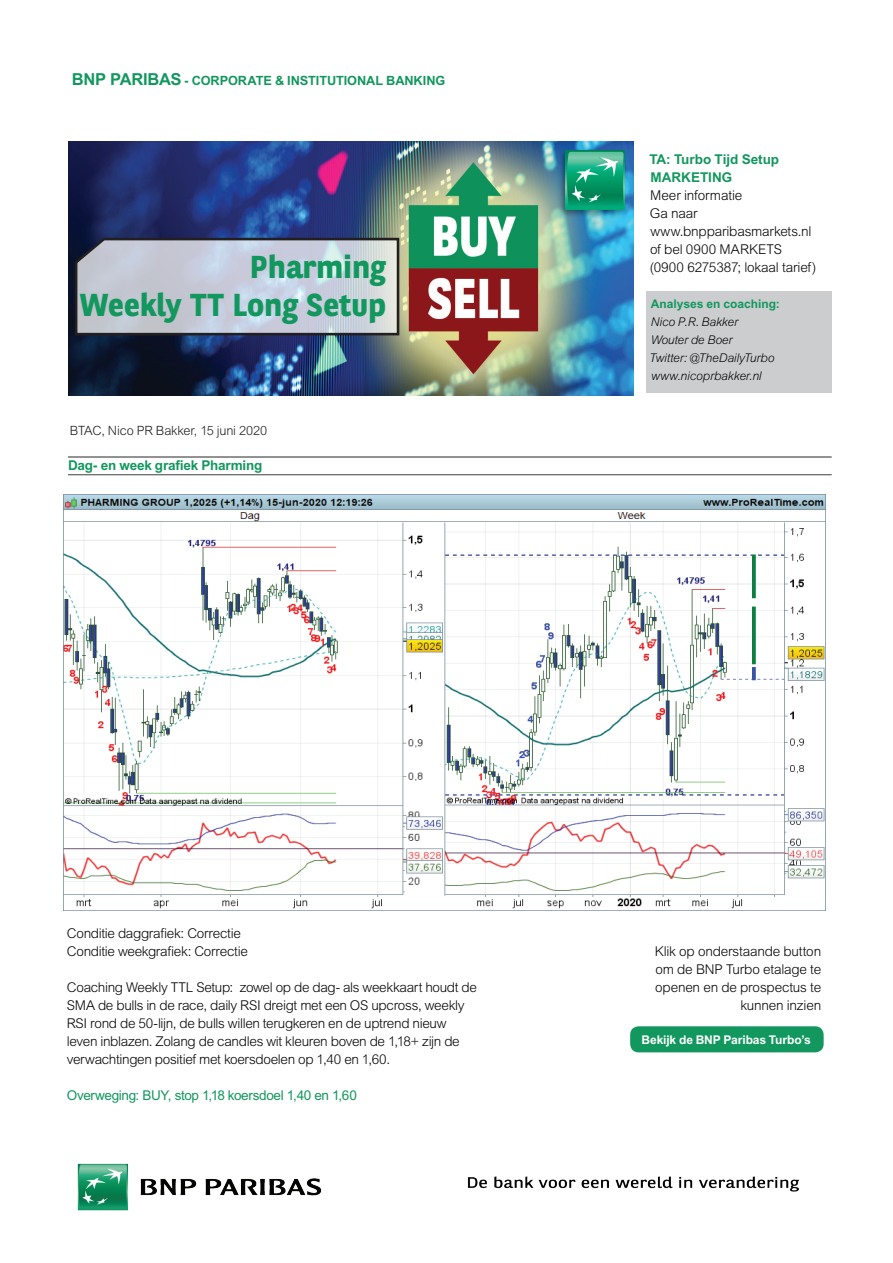
<style>
.page{position:relative;width:893px;height:1263px;background:#fff}
.page>*{position:absolute;margin:0;border:0;box-sizing:border-box;transform-origin:0 0}
.t1{font:700 31.65px/38px "BNPP Sans";color:#12975e;text-align:right}
.t2{font:300 13.5px/18px "Arial MT Std";letter-spacing:-.02em;color:#040503}
.t3{font:700 13.5px/18px "Arial MT Std";letter-spacing:-.01em;color:#12975e}
.t4{font:13.5px "Arial MT Std";letter-spacing:-.025em;color:#12975e}
.t5{font:700 12.75px "Arial MT Std";letter-spacing:-.005em;color:#12975e}
.t6{font:300 12.75px "Arial MT Std";letter-spacing:-.015em;color:#231f20}
.t7{font:italic 300 12px/18px "Arial MT Std";letter-spacing:-.01em;color:#040503}
.t8{font:700 12px "Arial MT Std";letter-spacing:-.01em;color:#fff}
.t9{font:700 12px "Arial MT Std";color:#12975e}
.s1{font-size:16.5px}
</style>
<div class="page">
<img style="left:68px;top:141px;width:566px;height:254px">
<img style="left:555px;top:146px;width:75px;height:75px">
<div style="left:566px;top:151px;width:59px;height:59px;background:#00ab79"></div>
<svg style="left:567px;top:152px;width:57px;height:53px"></svg>
<svg style="left:72px;top:236px;width:329px;height:101px;background:#b4bac7"></svg>
<img style="left:468px;top:1176px;width:331px;height:16px">
<img style="left:77px;top:1163px;width:245px;height:48px">
<div style="left:647px;top:291px;width:185px;height:102px;background:#cccdcf"></div>
<hr style="left:68px;top:456px;width:764px;height:2px;background:#3e3e3f">
<hr style="left:68px;top:474px;width:764px;height:1px;background:#3e3e3f">
<img style="left:64px;top:494px;width:762px;height:416px">
<div style="left:630px;top:1026px;width:194px;height:26px;background:#12975e;border-radius:9px"></div>
<p class="t5" style="left:72px;top:73px;width:375px"><span class="s1">BNP PARIBAS</span> - CORPORATE &amp; INSTITUTIONAL BANKING</p>
<h1 class="t1" style="left:80px;top:247px;width:308px">Pharming<br>Weekly TT Long Setup</h1>
<p class="t6" style="left:70px;top:423px;width:199px">BTAC, Nico PR Bakker, 15 juni 2020</p>
<p class="t3" style="left:68px;top:456px;width:196px">Dag- en week grafiek Pharming</p>
<p class="t3" style="left:649px;top:150px;width:131px">TA: Turbo Tijd Setup<br>MARKETING</p>
<p class="t2" style="left:650px;top:186px;width:168px">Meer informatie<br>Ga naar www.bnpparibasmarkets.nl of bel 0900 MARKETS (0900 6275387; lokaal tarief)</p>
<p class="t9" style="left:651px;top:297px;width:131px">Analyses en coaching:</p>
<p class="t7" style="left:650px;top:313px;width:126px">Nico P.R. Bakker<br>Wouter de Boer<br>Twitter: @TheDailyTurbo www.nicoprbakker.nl</p>
<p class="t2" style="left:67px;top:925px;width:183px">Conditie daggrafiek: Correctie<br>Conditie weekgrafiek: Correctie</p>
<p class="t2" style="left:67px;top:979px;width:412px">Coaching Weekly TTL Setup: zowel op de dag- als weekkaart houdt de SMA de bulls in de race, daily RSI dreigt met een OS upcross, weekly RSI rond de 50-lijn, de bulls willen terugkeren en de uptrend nieuw leven inblazen. Zolang de candles wit kleuren boven de 1,18+ zijn de verwachtingen positief met koersdoelen op 1,40 en 1,60.</p>
<p class="t4" style="left:67px;top:1088px;width:291px">Overweging: BUY, stop 1,18 koersdoel 1,40 en 1,60</p>
<p class="t2" style="left:655px;top:942px;width:168px;text-align:right">Klik op onderstaande button om de BNP Turbo etalage te openen en de prospectus te kunnen inzien</p>
<p class="t8" style="left:642px;top:1032px;width:171px">Bekijk de BNP Paribas Turbo’s</p>
</div>
